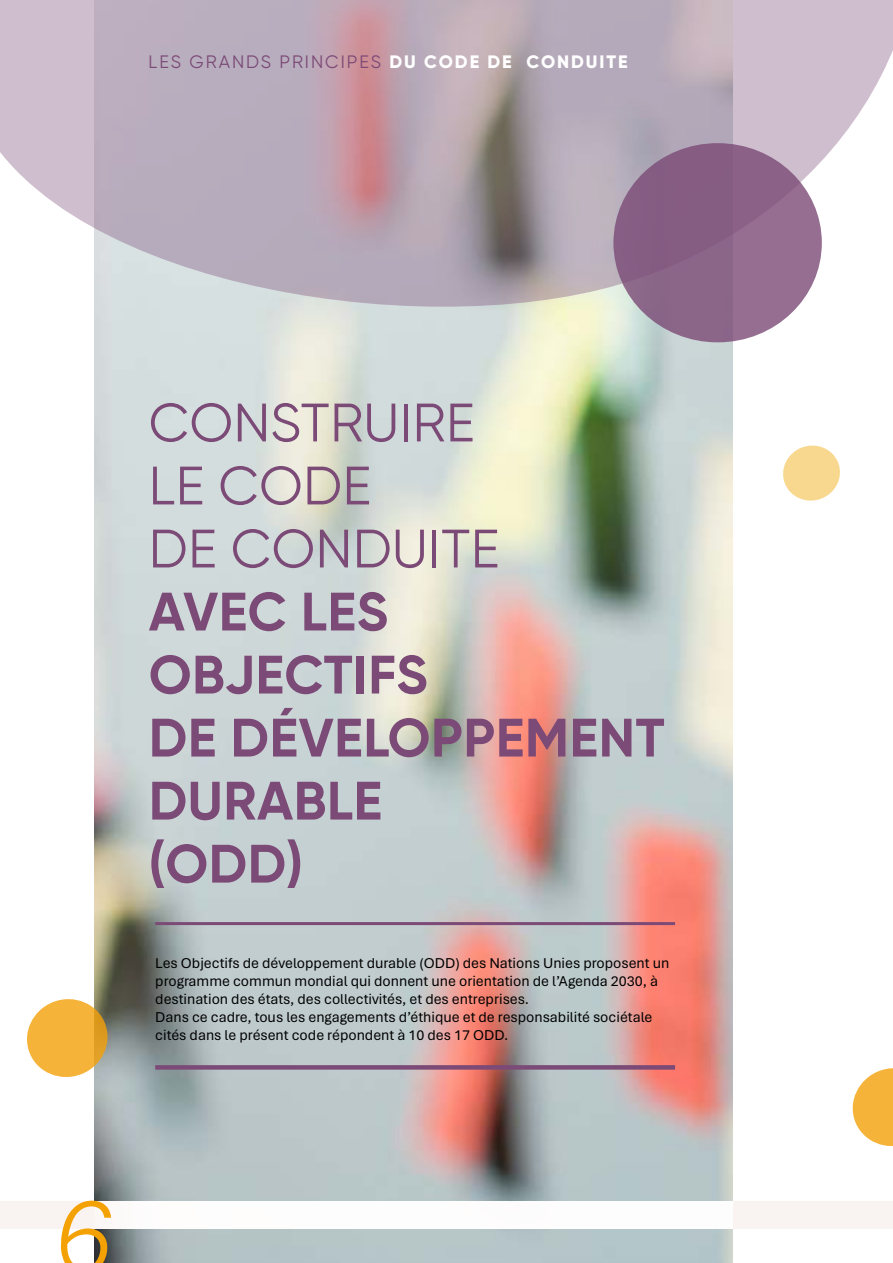
<style>
.page{position:relative;width:893px;height:1263px;background:#fff}
.page>*{position:absolute;margin:0;border:0;box-sizing:border-box;transform-origin:0 0}
.t1{font:italic 300 111px "Aptos";color:#f4a203}
.t2{font:700 54px/63px "Gilroy";letter-spacing:.01em;color:#7b4a76}
.t3{font:54px/63px "Gilroy";letter-spacing:.01em;color:#7b4a76}
.t4{font:18px "Gilroy";letter-spacing:.11em;color:#7b4a76}
.t5{font:15px/18px "Aptos";color:#000}
.s1{font-weight:800;color:#fff}
</style>
<div class="page">
<img style="left:94px;top:343px;width:638px;height:920px">
<svg style="left:0;top:0;width:893px;height:343px"></svg>
<div style="left:613px;top:143px;width:209px;height:199px;background:#8b6588;border-radius:50%"></div>
<svg style="left:783px;top:445px;width:57px;height:56px"></svg>
<svg style="left:27px;top:994px;width:86px;height:88px"></svg>
<svg style="left:852px;top:1068px;width:41px;height:79px"></svg>
<hr style="left:155px;top:922px;width:520px;height:3px;background:#7b4a76">
<div style="left:155px;top:1065px;width:520px;height:5px;background:#7b4a76"></div>
<div style="left:0;top:1202px;width:893px;height:27px;background:#fefdfc"></div>
<p class="t4" style="left:149px;top:51px;width:481px">LES GRANDS PRINCIPES <span class="s1">DU CODE DE CONDUITE</span></p>
<h2 class="t3" style="left:149px;top:390px;width:352px">CONSTRUIRE<br>LE CODE<br>DE CONDUITE</h2>
<h2 class="t2" style="left:148px;top:580px;width:518px">AVEC LES<br>OBJECTIFS<br>DE DÉVELOPPEMENT<br>DURABLE<br>(ODD)</h2>
<p class="t5" style="left:155px;top:953px;width:516px">Les Objectifs de développement durable (ODD) des Nations Unies proposent un programme commun mondial qui donnent une orientation de l’Agenda 2030, à destination des états, des collectivités, et des entreprises.<br>Dans ce cadre, tous les engagements d’éthique et de responsabilité sociétale cités dans le présent code répondent à 10 des 17 ODD.</p>
<h1 class="t1" style="left:54px;top:1160px;width:61px">6</h1>
</div>
